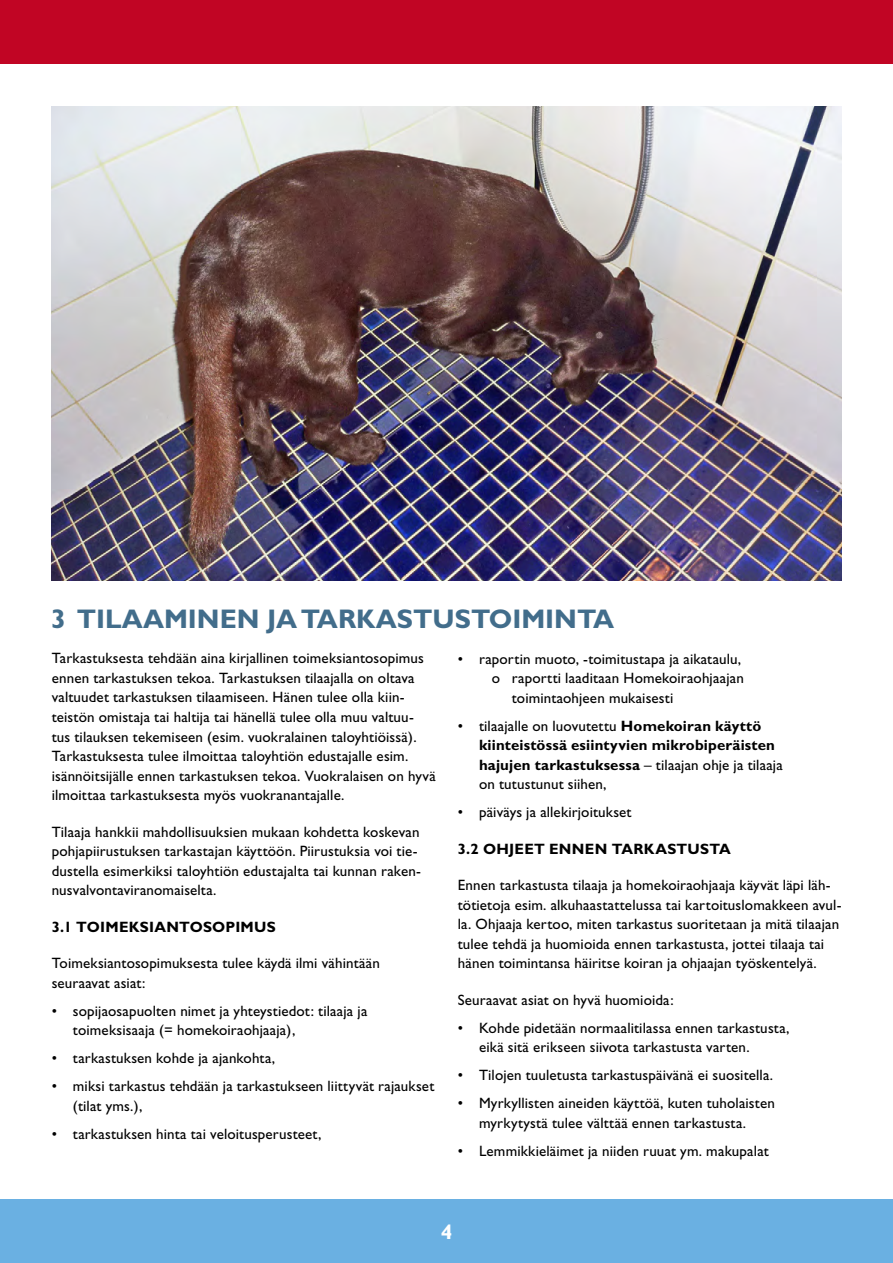
<style>
.page{position:relative;width:893px;height:1263px;background:#fff}
.page>*{position:absolute;margin:0;border:0;box-sizing:border-box;transform-origin:0 0}
.t1{font:700 27px "Gill Sans CE";color:#426d8b}
.t2{font:700 21px "Gill Sans CE";color:#fff}
.t3{font:15px/19.5px "Gill Sans CE";letter-spacing:.01em;color:#000}
.t4{font:700 15px/19.5px "Gill Sans CE";letter-spacing:.015em;color:#000}
.s1{font-weight:400}
</style>
<div class="page">
<div style="left:0;top:0;width:893px;height:64px;background:#c10524"></div>
<div style="left:0;top:1199px;width:893px;height:64px;background:#6ab0e2"></div>
<img style="left:51px;top:106px;width:791px;height:474px">
<h1 class="t1" style="left:51px;top:603px;width:565px">3 TILAAMINEN JA TARKASTUSTOIMINTA</h1>
<p class="t3" style="left:52px;top:649px;width:386px">Tarkastuksesta tehdään aina kirjallinen toimeksiantosopimus ennen tarkastuksen tekoa. Tarkastuksen tilaajalla on oltava valtuudet tarkastuksen tilaamiseen. Hänen tulee olla kiin&shy;teistön omistaja tai haltija tai hänellä tulee olla muu valtuu&shy;tus tilauksen tekemiseen (esim. vuokralainen taloyhtiöissä).<br>Tarkastuksesta tulee ilmoittaa taloyhtiön edustajalle esim. isännöitsijälle ennen tarkastuksen tekoa. Vuokralaisen on hyvä ilmoittaa tarkastuksesta myös vuokranantajalle.</p>
<p class="t3" style="left:52px;top:822px;width:371px">Tilaaja hankkii mahdollisuuksien mukaan kohdetta koskevan pohjapiirustuksen tarkastajan käyttöön. Piirustuksia voi tie&shy;dustella esimerkiksi taloyhtiön edustajalta tai kunnan raken&shy;nusvalvontaviranomaiselta.</p>
<p class="t4" style="left:52px;top:917px;width:226px">3.1 TOIMEKSIANTOSOPIMUS</p>
<p class="t3" style="left:52px;top:953px;width:330px">Toimeksiantosopimuksesta tulee käydä ilmi vähintään seuraavat asiat:</p>
<p class="t3" style="left:73px;top:1001px;width:296px;text-indent:-21px">• sopijaosapuolten nimet ja yhteystiedot: tilaaja ja toimeksisaaja (= homekoiraohjaaja),</p>
<p class="t3" style="left:52px;top:1048px;width:225px">• tarkastuksen kohde ja ajankohta,</p>
<p class="t3" style="left:73px;top:1076px;width:363px;text-indent:-21px">• miksi tarkastus tehdään ja tarkastukseen liittyvät rajaukset (tilat yms.),</p>
<p class="t3" style="left:52px;top:1124px;width:271px">• tarkastuksen hinta tai veloitusperusteet,</p>
<p class="t3" style="left:458px;top:649px;width:285px">• raportin muoto, -toimitustapa ja aikataulu,</p>
<p class="t3" style="left:492px;top:668px;width:254px">o raportti laaditaan Homekoiraohjaajan</p>
<p class="t3" style="left:512px;top:688px;width:163px">toimintaohjeen mukaisesti</p>
<p class="t4" style="left:479px;top:716px;width:305px;text-indent:-21px"><span class="s1">• tilaajalle on luovutettu</span> Homekoiran käyttö kiinteistössä esiintyvien mikrobiperäisten hajujen tarkastuksessa <span class="s1">– tilaajan ohje ja tilaaja on tutustunut siihen,</span></p>
<p class="t3" style="left:458px;top:802px;width:175px">• päiväys ja allekirjoitukset</p>
<p class="t4" style="left:458px;top:839px;width:275px">3.2 OHJEET ENNEN TARKASTUSTA</p>
<p class="t3" style="left:458px;top:875px;width:385px">Ennen tarkastusta tilaaja ja homekoiraohjaaja käyvät läpi läh&shy;tötietoja esim. alkuhaastattelussa tai kartoituslomakkeen avul&shy;la. Ohjaaja kertoo, miten tarkastus suoritetaan ja mitä tilaajan tulee tehdä ja huomioida ennen tarkastusta, jottei tilaaja tai hänen toimintansa häiritse koiran ja ohjaajan työskentelyä.</p>
<p class="t3" style="left:458px;top:990px;width:217px">Seuraavat asiat on hyvä huomioida:</p>
<p class="t3" style="left:479px;top:1018px;width:312px;text-indent:-21px">• Kohde pidetään normaalitilassa ennen tarkastusta, eikä sitä erikseen siivota tarkastusta varten.</p>
<p class="t3" style="left:458px;top:1065px;width:317px">• Tilojen tuuletusta tarkastuspäivänä ei suositella.</p>
<p class="t3" style="left:458px;top:1093px;width:319px;text-align:center">• Myrkyllisten aineiden käyttöä, kuten tuholaisten myrkytystä tulee välttää ennen tarkastusta.</p>
<p class="t3" style="left:458px;top:1141px;width:312px">• Lemmikkieläimet ja niiden ruuat ym. makupalat</p>
<h2 class="t2" style="left:441px;top:1220px;width:13px">4</h2>
</div>
